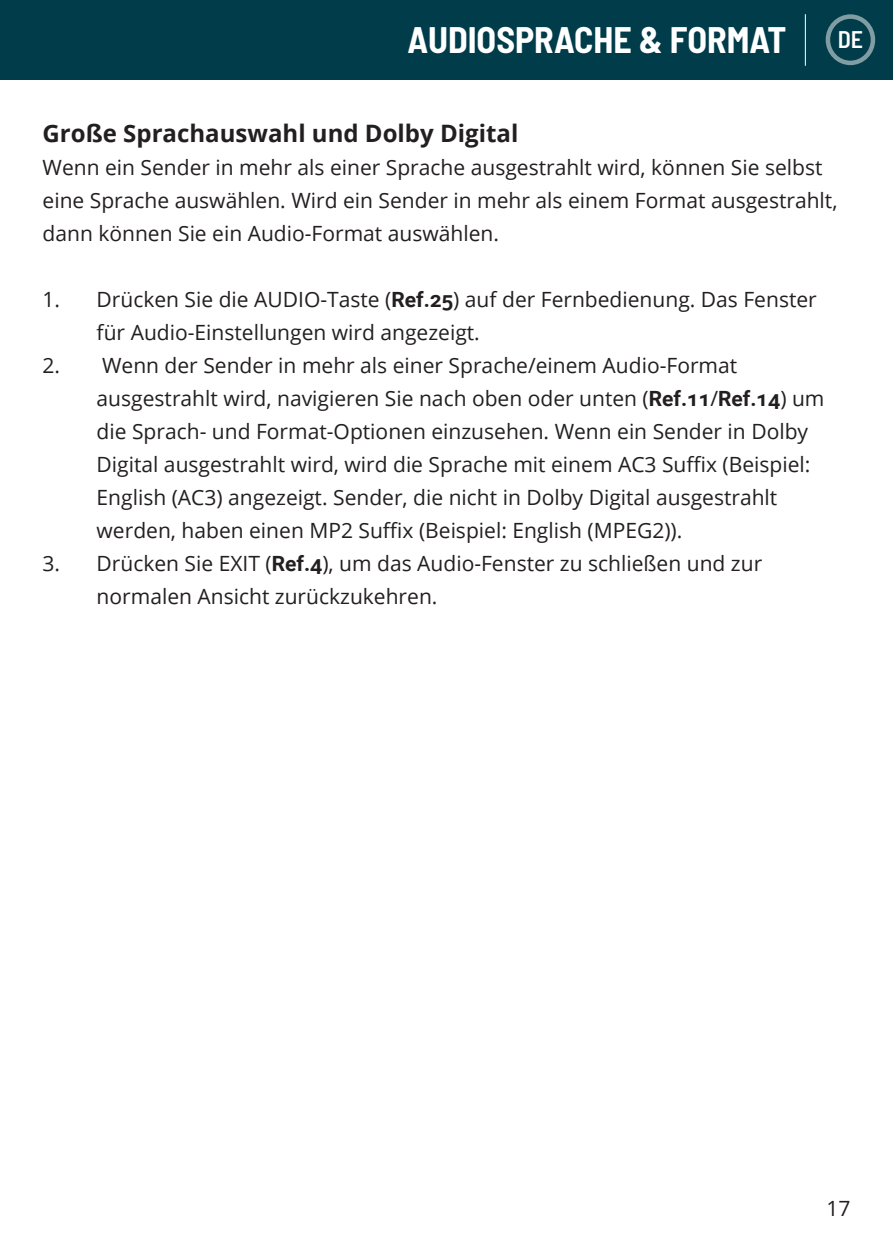
<style>
.page{position:relative;width:893px;height:1259px;background:#fff}
.page>*{position:absolute;margin:0;border:0;box-sizing:border-box;transform-origin:0 0}
.Page_Heading{font:700 semi-condensed 36px "Barlow";color:#fff}
.Paragraph_Header{font:700 24px "Open Sans";color:#231f20}
.t1{font:600 semi-condensed 24px "Barlow";color:#fff}
.Paragraph_Header-2{font:21px/33px "Open Sans";color:#231f20}
.s1{font-family:"Roboto";font-weight:700}
</style>
<div class="page">
<div style="left:0;top:0;width:892px;height:80px;background:#003c49"></div>
<hr style="left:804px;top:14px;width:1px;height:52px;background:#fff">
<div style="left:825px;top:14px;width:49px;height:51px;border:4px solid #fff;border-radius:50%"></div>
<p class="Page_Heading" style="left:407px;top:14px;width:380px">AUDIOSPRACHE &amp; FORMAT</p>
<p class="t1" style="left:837px;top:22px;width:27px">DE</p>
<p class="Paragraph_Header" style="left:43px;top:116px;width:477px">Große Sprachauswahl und Dolby Digital</p>
<p class="Paragraph_Header-2" style="left:43px;top:150px;width:796px">Wenn ein Sender in mehr als einer Sprache ausgestrahlt wird, können Sie selbst eine Sprache auswählen. Wird ein Sender in mehr als einem Format ausgestrahlt, dann können Sie ein Audio-Format auswählen.</p>
<p class="Paragraph_Header-2" style="left:97px;top:282px;width:721px;text-indent:-54px">1. Drücken Sie die AUDIO-Taste (<span class="s1">Ref.25</span>) auf der Fernbedienung. Das Fenster für Audio-Einstellungen wird angezeigt.</p>
<p class="Paragraph_Header-2" style="left:97px;top:348px;width:729px;text-indent:-54px">2. Wenn der Sender in mehr als einer Sprache/einem Audio-Format ausgestrahlt wird, navigieren Sie nach oben oder unten (<span class="s1">Ref.11</span>/<span class="s1">Ref.14</span>) um die Sprach- und Format-Optionen einzusehen. Wenn ein Sender in Dolby Digital ausgestrahlt wird, wird die Sprache mit einem AC3 Suffix (Beispiel:<br>English (AC3) angezeigt. Sender, die nicht in Dolby Digital ausgestrahlt werden, haben einen MP2 Suffix (Beispiel: English (MPEG2)).</p>
<p class="Paragraph_Header-2" style="left:97px;top:546px;width:666px;text-indent:-54px">3. Drücken Sie EXIT (<span class="s1">Ref.4</span>), um das Audio-Fenster zu schließen und zur normalen Ansicht zurückzukehren.</p>
<p class="Paragraph_Header-2" style="left:826px;top:1191px;width:26px">17</p>
</div>
